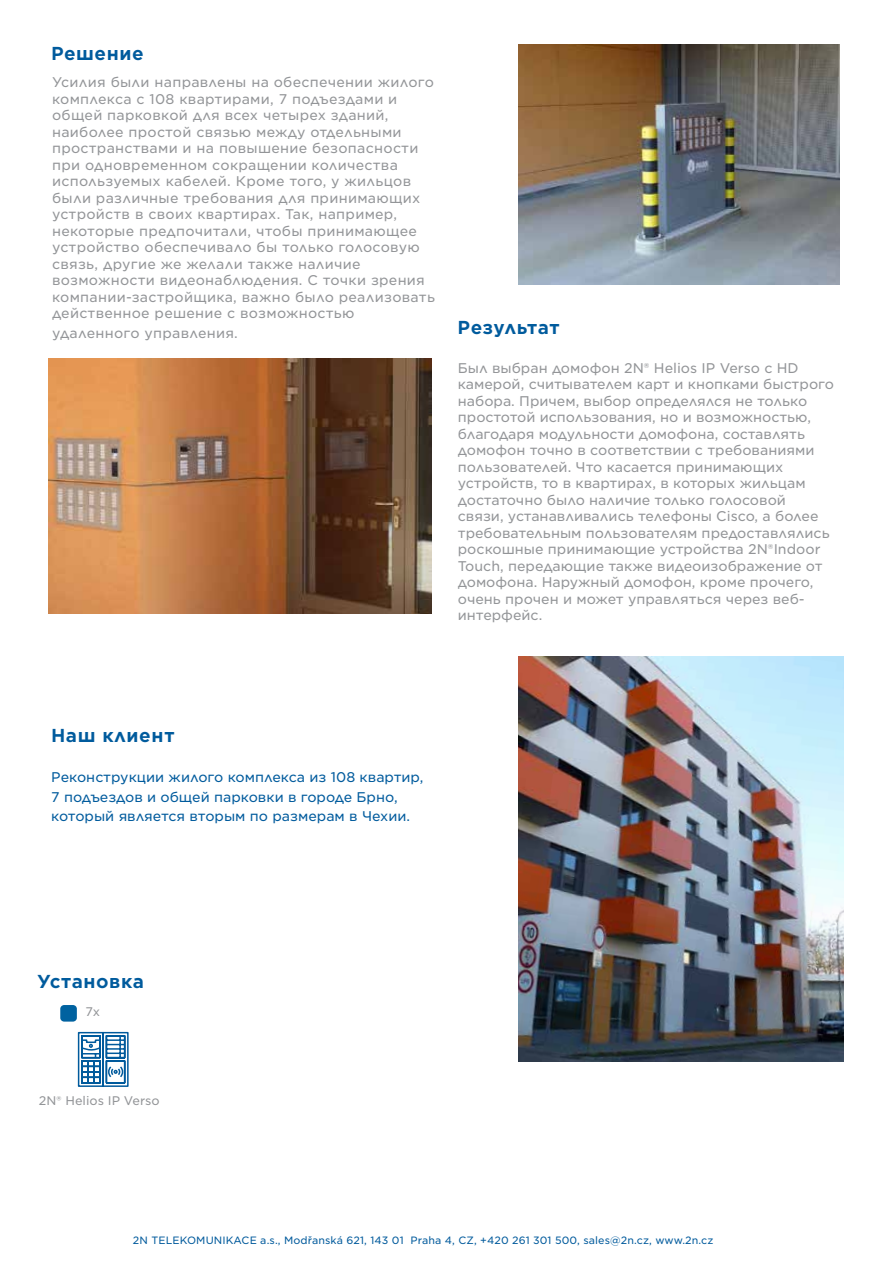
<style>
.page{position:relative;width:893px;height:1263px;background:#fff}
.page>*{position:absolute;margin:0;border:0;box-sizing:border-box;transform-origin:0 0}
.t1{font:700 18px "Gotham S Sm";letter-spacing:.03em;color:#005b9d}
.t2{font:13.5px/16.5px "Gotham S Sm";color:#939598}
.t3{font:13.5px/16.5px "Gotham S Sm";letter-spacing:.02em;color:#939598}
.t4{font:13.5px/19.5px "Gotham S Sm";color:#005b9d}
.t5{font:12px "Gotham S Sm";color:#939598}
.t6{font:10.2px "Gotham S Sm";letter-spacing:.01em;color:#005a9c}
</style>
<div class="page">
<div style="left:60px;top:1005px;width:17px;height:16px;background:#0062a0;border-radius:4px"></div>
<img style="left:518px;top:44px;width:322px;height:241px">
<img style="left:49px;top:358px;width:383px;height:256px">
<img style="left:518px;top:657px;width:325px;height:404px">
<svg style="left:77px;top:1031px;width:52px;height:56px"></svg>
<h1 class="t1" style="left:51px;top:41px;width:94px">Решение</h1>
<p class="t3" style="left:52px;top:74px;width:384px">Усилия были направлены на обеспечении жилого комплекса с 108 квартирами, 7 подъездами и общей парковкой для всех четырех зданий, наиболее простой связью между отдельными пространствами и на повышение безопасности при одновременном сокращении количества используемых кабелей. Кроме того, у жильцов были различные требования для принимающих устройств в своих квартирах. Так, например, некоторые предпочитали, чтобы принимающее устройство обеспечивало бы только голосовую связь, другие же желали также наличие возможности видеонаблюдения. С точки зрения компании-застройщика, важно было реализовать действенное решение с возможностью</p>
<p class="t3" style="left:52px;top:324px;width:187px">удаленного управления.</p>
<h1 class="t1" style="left:458px;top:314px;width:104px">Результат</h1>
<p class="t2" style="left:458px;top:359px;width:378px">Был выбран домофон 2N® Helios IP Verso с HD камерой, считывателем карт и кнопками быстрого набора. Причем, выбор определялся не только простотой использования, но и возможностью, благодаря модульности домофона, составлять домофон точно в соответствии с требованиями пользователей. Что касается принимающих устройств, то в квартирах, в которых жильцам достаточно было наличие только голосовой связи, устанавливались телефоны Cisco, а более требовательным пользователям предоставлялись роскошные принимающие устройства 2N®Indoor Touch, передающие также видеоизображение от домофона. Наружный домофон, кроме прочего, очень прочен и может управляться через веб&shy;интерфейс.</p>
<h1 class="t1" style="left:51px;top:723px;width:125px">Наш клиент</h1>
<p class="t4" style="left:51px;top:767px;width:374px">Pеконструкции жилого комплекса из 108 квартир,<br>7 подъездов и общей парковки в городе Брно, который является вторым по размерам в Чехии.</p>
<h1 class="t1" style="left:37px;top:969px;width:108px">Установка</h1>
<p class="t5" style="left:85px;top:1004px;width:16px">7x</p>
<p class="t5" style="left:39px;top:1093px;width:122px">2N® Helios IP Verso</p>
<p class="t6" style="left:133px;top:1234px;width:582px">2N TELEKOMUNIKACE a.s., Modřanská 621, 143 01 Praha 4, CZ, +420 261 301 500, sales@2n.cz, www.2n.cz</p>
</div>
